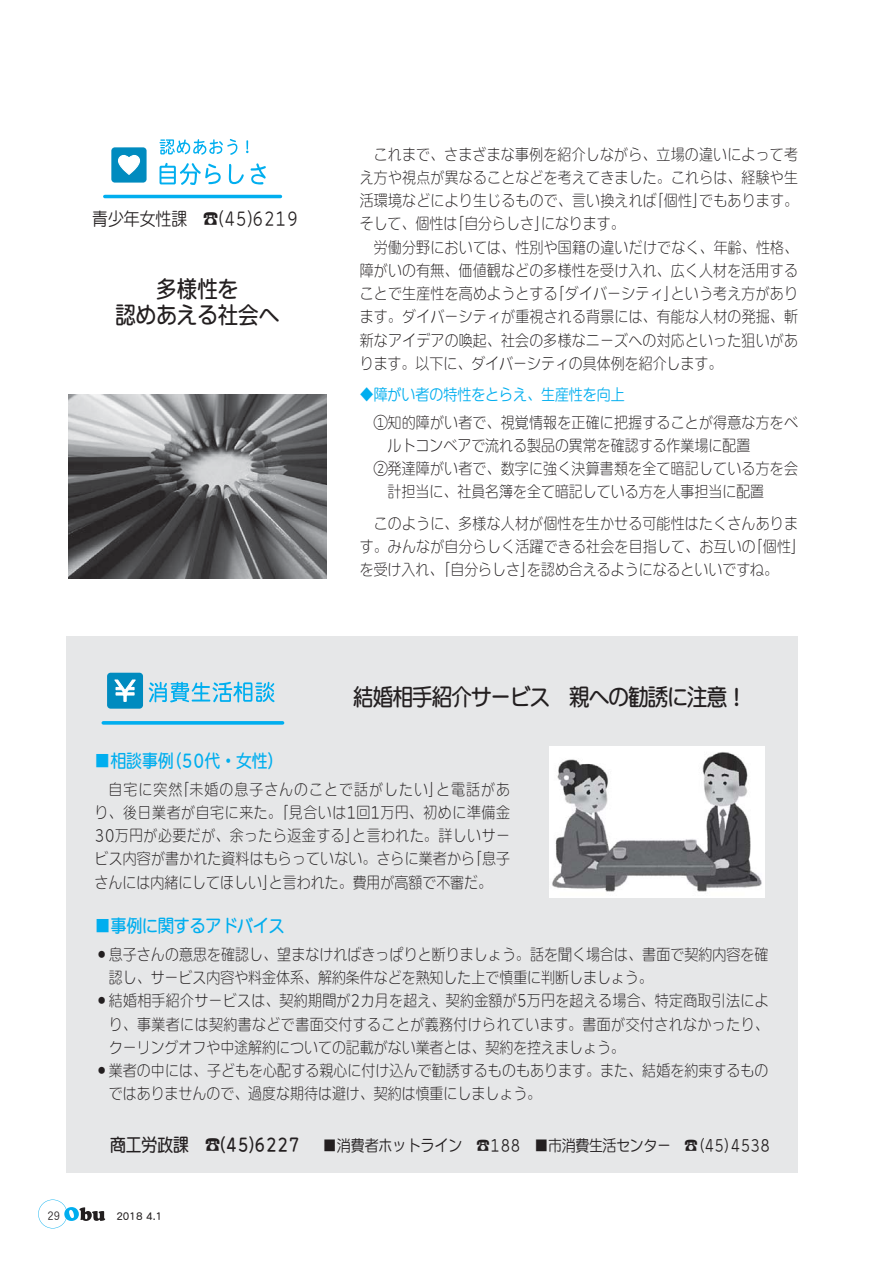
<style>
.page{position:relative;width:893px;height:1263px;background:#fff}
.page>*{position:absolute;margin:0;border:0;box-sizing:border-box;transform-origin:0 0}
.t1{font:22.8px "DFUD Maru Gothic Std N W6 90 msp RKSJ H";letter-spacing:-.04em;color:#231f20;scale:.9 1}
.t2{font:22.8px/25.8px "DFUD Maru Gothic Std N W6 90 msp RKSJ H";color:#231f20;text-align:center;scale:.9 1}
.t3{font:17.55px "DFUD Maru Gothic Std N W6 90 msp RKSJ H";color:#00aeef;scale:.9 1}
.t4{font:17.55px "DFUD Maru Gothic Std N W4 90 msp RKSJ H";color:#231f20;scale:.9 1}
.t5{font:17.55px "DFUD Maru Gothic Std N W6 90 msp RKSJ H";color:#231f20;scale:.9 1}
.t6{font:15.45px/23.2px "DFUD Maru Gothic Std N W2 90 msp RKSJ H";letter-spacing:.005em;color:#231f20;text-align:justify;scale:.9 1}
.t7{font:15.45px "DFUD Maru Gothic Std N W4 90 msp RKSJ H";letter-spacing:-.025em;color:#231f20;scale:.9 1}
.t8{font:15.45px "DFUD Maru Gothic Std N W4 90 msp RKSJ H";color:#00aeef;scale:.9 1}
.t9{font:11.85px "DFHS Gothic R Pro 6 N W3 90 msp RKSJ H";color:#231f20;scale:.9 1}
.t10{font:10.35px "DFHS Maru Gothic R Pro 6 N W4 90 msp RKSJ H";color:#231f20}
.s1{font-family:"DFHS Gothic R Pro 6 N W3 90 msp RKSJ H"}
</style>
<div class="page">
<div style="left:66px;top:637px;width:732px;height:536px;background:#e6e7e8"></div>
<img style="left:549px;top:746px;width:215px;height:151px">
<div style="left:107px;top:673px;width:36px;height:36px;background:#008bbf;border-radius:4px"></div>
<svg style="left:114px;top:680px;width:22px;height:22px"></svg>
<svg style="left:103px;top:721px;width:180px;height:4px"></svg>
<svg style="left:149px;top:682px;width:125px;height:20px"></svg>
<img style="left:68px;top:395px;width:259px;height:183px">
<svg style="left:160px;top:139px;width:77px;height:16px"></svg>
<svg style="left:246px;top:140px;width:2px;height:13px"></svg>
<svg style="left:160px;top:163px;width:61px;height:22px"></svg>
<svg style="left:229px;top:164px;width:15px;height:20px"></svg>
<svg style="left:251px;top:163px;width:15px;height:21px"></svg>
<div style="left:111px;top:147px;width:36px;height:36px;background:#008bbf;border-radius:4px"></div>
<svg style="left:118px;top:155px;width:22px;height:20px"></svg>
<hr style="left:105px;top:195px;width:175px;height:3px;background:#00aeef">
<svg style="left:38px;top:1200px;width:67px;height:28px"></svg>
<p class="t4" style="left:92px;top:212px;width:230px">青少年女性課　☎(45)6219</p>
<h1 class="t2" style="left:115px;top:279px;width:183px">多様性を<br>認めあえる社会へ</h1>
<p class="t6" style="left:360px;top:144px;width:488px;text-indent:14px">これまで、さまざまな事例を紹介しながら、立場の違いによって考え方や視点が異なることなどを考えてきました。これらは、経験や生活環境などにより生じるもので、言い換えれば「個性」でもあります。そして、個性は「自分らしさ」になります。</p>
<p class="t6" style="left:360px;top:237px;width:488px;text-indent:14px">労働分野においては、性別や国籍の違いだけでなく、年齢、性格、障がいの有無、価値観などの多様性を受け入れ、広く人材を活用することで生産性を高めようとする「ダイバーシティ」という考え方があります。ダイバーシティが重視される背景には、有能な人材の発掘、斬新なアイデアの喚起、社会の多様なニーズへの対応といった狙いがあります。以下に、ダイバーシティの具体例を紹介します。</p>
<p class="t8" style="left:360px;top:389px;width:296px">◆障がい者の特性をとらえ、生産性を向上</p>
<p class="t6" style="left:374px;top:412px;width:473px">① 知的障がい者で、視覚情報を正確に把握することが得意な方をベ</p>
<p class="t6" style="left:388px;top:436px;width:404px">ルトコンベアで流れる製品の異常を確認する作業場に配置</p>
<p class="t6" style="left:374px;top:459px;width:473px">② 発達障がい者で、数字に強く決算書類を全て暗記している方を会</p>
<p class="t6" style="left:388px;top:482px;width:420px">計担当に、社員名簿を全て暗記している方を人事担当に配置</p>
<p class="t6" style="left:360px;top:514px;width:496px;text-align:left;text-indent:14px">このように、多様な人材が個性を生かせる可能性はたくさんあります。みんなが自分らしく活躍できる社会を目指して、お互いの「個性」を受け入れ、「自分らしさ」を認め合えるようになるといいですね。</p>
<h1 class="t1" style="left:353px;top:688px;width:439px">結婚相手紹介サービス　親への勧誘に注意！</h1>
<p class="t3" style="left:95px;top:754px;width:211px">■相談事例（50代・女性）</p>
<p class="t6" style="left:95px;top:779px;width:463px;text-indent:14px">自宅に突然「未婚の息子さんのことで話がしたい」と電話があり、後日業者が自宅に来た。「見合いは1回1万円、初めに準備金30万円が必要だが、余ったら返金する」と言われた。詳しいサービス内容が書かれた資料はもらっていない。さらに業者から「息子さんには内緒にしてほしい」と言われた。費用が高額で不審だ。</p>
<p class="t3" style="left:95px;top:919px;width:212px">■事例に関するアドバイス</p>
<p class="t6" style="left:109px;top:944px;width:734px;text-indent:-14px"><span class="s1">●</span>息子さんの意思を確認し、望まなければきっぱりと断りましょう。話を聞く場合は、書面で契約内容を確認し、サービス内容や料金体系、解約条件などを熟知した上で慎重に判断しましょう。</p>
<p class="t6" style="left:109px;top:991px;width:734px;text-indent:-14px"><span class="s1">●</span>結婚相手紹介サービスは、契約期間が2カ月を超え、契約金額が5万円を超える場合、特定商取引法により、事業者には契約書などで書面交付することが義務付けられています。書面が交付されなかったり、クーリングオフや中途解約についての記載がない業者とは、契約を控えましょう。</p>
<p class="t6" style="left:109px;top:1061px;width:734px;text-indent:-14px"><span class="s1">●</span>業者の中には、子どもを心配する親心に付け込んで勧誘するものもあります。また、結婚を約束するものではありませんので、過度な期待は避け、契約は慎重にしましょう。</p>
<p class="t5" style="left:110px;top:1138px;width:213px">商工労政課　☎(45)6227</p>
<p class="t7" style="left:323px;top:1139px;width:498px">■消費者ホットライン　☎188　■市消費生活センター　☎（45）4538</p>
<p class="t9" style="left:47px;top:1211px;width:15px">29</p>
<p class="t10" style="left:116px;top:1212px;width:48px">2018 4.1</p>
</div>
